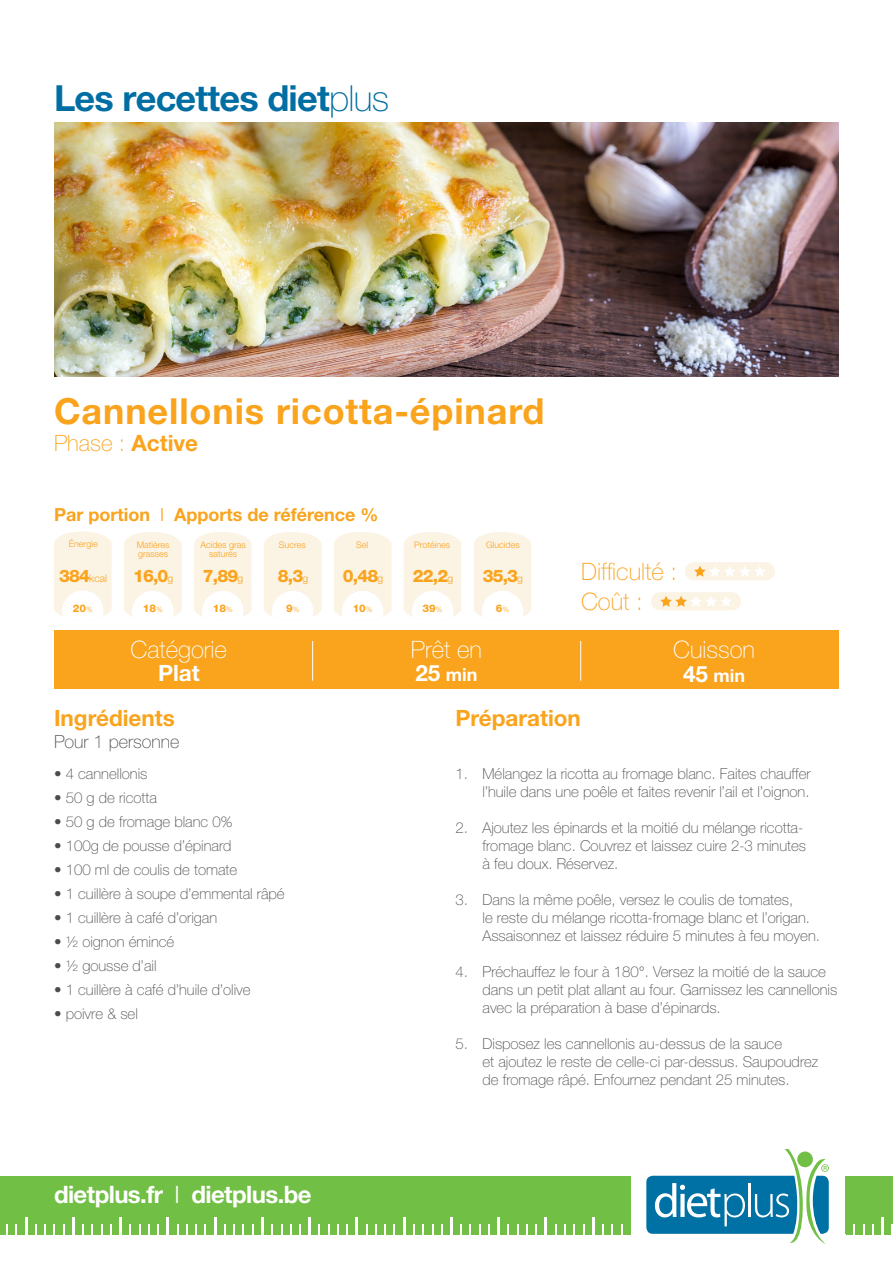
<style>
.page{position:relative;width:893px;height:1263px;background:#fff}
.page>*{position:absolute;margin:0;border:0;box-sizing:border-box;transform-origin:0 0}
.t1{font:700 36px "Helvetica Neue LT Std";letter-spacing:.025em;color:#faa31c}
.t2{font:700 36px "Helvetica Neue LT Pro";letter-spacing:-.02em;color:#006da3}
.t3{font:700 24px "Helvetica Neue LT Pro";letter-spacing:-.025em;color:#fff}
.t4{font:100 24px "Helvetica Neue LT Std";color:#fff}
.t5{font:100 24px "Helvetica Neue LT Std";color:#faa31c}
.t6{font:700 22.5px "Helvetica Neue LT Std";color:#faa31c}
.t7{font:100 22.5px "Helvetica Neue LT Std";color:#faa31c}
.t8{font:700 22.5px "Helvetica Neue LT Std";color:#fff}
.t9{font:700 18px "Helvetica Neue LT Std";color:#faa31c}
.t10{font:100 18px "Helvetica Neue LT Std";color:#4b4c4d}
.t11{font:700 18px "Helvetica Neue LT Std";color:#fff}
.t12{font:800 17.25px "Helvetica Neue LT Std";letter-spacing:-.05em;color:#faa31c}
.t13{font:100 15px/18px "Helvetica Neue LT Std";color:#4b4c4d}
.t14{font:800 10.5px "Helvetica Neue LT Std";color:#faa31c}
.t15{font:300 10.35px "Helvetica Neue LT Std";color:#faa31c}
.t16{font:300 9px/9px "Helvetica Neue LT Std";color:#faa31c}
.s1{font-weight:100}
.s2{font-weight:700}
.s3{font-weight:300}
.s4{font-weight:800;font-size:17.25px}
.s5{font-weight:300;font-size:7.5px}
.s6{font-weight:300;font-size:10.35px}
.s7{font-size:22.5px}
</style>
<div class="page">
<img style="left:54px;top:123px;width:785px;height:253px">
<svg style="left:646px;top:1149px;width:183px;height:94px"></svg>
<div style="left:0;top:1176px;width:631px;height:58px;background:#71bf44"></div>
<div style="left:845px;top:1176px;width:48px;height:58px;background:#71bf44"></div>
<svg style="left:120px;top:1217px;width:2px;height:17px"></svg>
<svg style="left:167px;top:1217px;width:2px;height:17px"></svg>
<svg style="left:148px;top:1225px;width:2px;height:9px"></svg>
<svg style="left:214px;top:1217px;width:2px;height:17px"></svg>
<svg style="left:261px;top:1217px;width:2px;height:17px"></svg>
<svg style="left:309px;top:1217px;width:2px;height:17px"></svg>
<svg style="left:299px;top:1225px;width:2px;height:9px"></svg>
<svg style="left:356px;top:1217px;width:2px;height:17px"></svg>
<svg style="left:403px;top:1217px;width:2px;height:17px"></svg>
<hr style="left:450px;top:1217px;width:3px;height:17px;background:#fff">
<svg style="left:413px;top:1225px;width:2px;height:9px"></svg>
<svg style="left:498px;top:1217px;width:2px;height:17px"></svg>
<svg style="left:545px;top:1217px;width:2px;height:17px"></svg>
<svg style="left:526px;top:1225px;width:2px;height:9px"></svg>
<svg style="left:592px;top:1217px;width:2px;height:17px"></svg>
<svg style="left:564px;top:1225px;width:2px;height:9px"></svg>
<svg style="left:25px;top:1217px;width:2px;height:17px"></svg>
<svg style="left:44px;top:1225px;width:2px;height:9px"></svg>
<svg style="left:6px;top:1225px;width:2px;height:9px"></svg>
<svg style="left:72px;top:1217px;width:2px;height:17px"></svg>
<svg style="left:881px;top:1217px;width:2px;height:17px"></svg>
<div style="left:54px;top:631px;width:785px;height:58px;background:#faa31c"></div>
<hr style="left:312px;top:641px;width:1px;height:40px;background:#fff">
<hr style="left:580px;top:641px;width:1px;height:40px;background:#fff">
<div style="left:685px;top:562px;width:90px;height:18px;background:#fbf3e4;border-radius:9px"></div>
<svg style="left:694px;top:566px;width:71px;height:11px"></svg>
<div style="left:651px;top:592px;width:90px;height:18px;background:#fbf3e4;border-radius:9px"></div>
<svg style="left:660px;top:596px;width:71px;height:11px"></svg>
<svg style="left:124px;top:532px;width:58px;height:85px"></svg>
<svg style="left:194px;top:532px;width:58px;height:85px"></svg>
<svg style="left:264px;top:532px;width:58px;height:85px"></svg>
<svg style="left:404px;top:532px;width:57px;height:85px"></svg>
<svg style="left:334px;top:532px;width:57px;height:85px"></svg>
<svg style="left:54px;top:531px;width:58px;height:85px"></svg>
<svg style="left:474px;top:532px;width:57px;height:85px"></svg>
<p class="t2" style="left:54px;top:76px;width:336px">Les recettes diet<span class="s1">plus</span></p>
<p class="t1" style="left:54px;top:389px;width:492px">Cannellonis ricotta-épinard</p>
<p class="t7" style="left:54px;top:430px;width:146px">Phase : <span class="s2">Active</span></p>
<p class="t9" style="left:54px;top:503px;width:326px">Par portion <span class="s3">I</span> Apports de référence %</p>
<p class="t16" style="left:69px;top:539px;width:31px">Énergie</p>
<p class="t16" style="left:356px;top:540px;width:14px">Sel</p>
<p class="t16" style="left:137px;top:540px;width:34px">Matières grasses</p>
<p class="t16" style="left:279px;top:540px;width:28px">Sucres</p>
<p class="t16" style="left:200px;top:540px;width:47px;text-align:center">Acides gras saturés</p>
<p class="t16" style="left:414px;top:540px;width:38px">Protéines</p>
<p class="t16" style="left:486px;top:540px;width:35px">Glucides</p>
<p class="t15" style="left:59px;top:572px;width:49px"><span class="s4">384</span>kcal</p>
<p class="t14" style="left:73px;top:602px;width:21px">20<span class="s5">%</span></p>
<p class="t12" style="left:133px;top:566px;width:42px">16,0<span class="s6">g</span></p>
<p class="t14" style="left:143px;top:602px;width:21px">18<span class="s5">%</span></p>
<p class="t12" style="left:203px;top:566px;width:42px">7,89<span class="s6">g</span></p>
<p class="t14" style="left:213px;top:602px;width:21px">18<span class="s5">%</span></p>
<p class="t12" style="left:278px;top:566px;width:32px">8,3<span class="s6">g</span></p>
<p class="t14" style="left:286px;top:602px;width:15px">9<span class="s5">%</span></p>
<p class="t12" style="left:343px;top:566px;width:42px">0,48<span class="s6">g</span></p>
<p class="t14" style="left:353px;top:602px;width:21px">10<span class="s5">%</span></p>
<p class="t12" style="left:413px;top:566px;width:42px">22,2<span class="s6">g</span></p>
<p class="t14" style="left:423px;top:602px;width:21px">39<span class="s5">%</span></p>
<p class="t12" style="left:483px;top:566px;width:42px">35,3<span class="s6">g</span></p>
<p class="t14" style="left:496px;top:602px;width:15px">6<span class="s5">%</span></p>
<p class="t5" style="left:581px;top:558px;width:98px">Difficulté :</p>
<p class="t5" style="left:581px;top:588px;width:63px">Coût :</p>
<p class="t4" style="left:131px;top:636px;width:98px">Catégorie</p>
<p class="t8" style="left:158px;top:659px;width:43px">Plat</p>
<p class="t4" style="left:411px;top:636px;width:73px">Prêt en</p>
<p class="t11" style="left:415px;top:663px;width:64px"><span class="s7">25</span> min</p>
<p class="t4" style="left:673px;top:636px;width:83px">Cuisson</p>
<p class="t11" style="left:683px;top:664px;width:64px"><span class="s7">45</span> min</p>
<p class="t6" style="left:54px;top:704px;width:122px">Ingrédients</p>
<p class="t10" style="left:54px;top:731px;width:127px">Pour 1 personne</p>
<p class="t13" style="left:54px;top:764px;width:95px">• 4 cannellonis</p>
<p class="t13" style="left:54px;top:788px;width:104px">• 50 g de ricotta</p>
<p class="t13" style="left:54px;top:812px;width:180px">• 50 g de fromage blanc 0%</p>
<p class="t13" style="left:54px;top:836px;width:179px">• 100g de pousse d’épinard</p>
<p class="t13" style="left:54px;top:860px;width:185px">• 100 ml de coulis de tomate</p>
<p class="t13" style="left:54px;top:884px;width:232px">• 1 cuillère à soupe d’emmental râpé</p>
<p class="t13" style="left:54px;top:908px;width:165px">• 1 cuillère à café d’origan</p>
<p class="t13" style="left:54px;top:932px;width:122px">• ½ oignon émincé</p>
<p class="t13" style="left:54px;top:956px;width:104px">• ½ gousse d’ail</p>
<p class="t13" style="left:54px;top:980px;width:198px">• 1 cuillère à café d’huile d’olive</p>
<p class="t13" style="left:54px;top:1004px;width:85px">• poivre &amp; sel</p>
<p class="t6" style="left:455px;top:704px;width:127px">Préparation</p>
<p class="t13" style="left:455px;top:764px;width:357px;text-align:right">1. Mélangez la ricotta au fromage blanc. Faites chauffer l’huile dans une poêle et faites revenir l’ail et l’oignon.</p>
<p class="t13" style="left:482px;top:818px;width:325px;text-indent:-27px">2. Ajoutez les épinards et la moitié du mélange ricotta&shy;fromage blanc. Couvrez et laissez cuire 2-3 minutes à feu doux. Réservez.</p>
<p class="t13" style="left:482px;top:890px;width:339px;text-indent:-27px">3. Dans la même poêle, versez le coulis de tomates,<br>le reste du mélange ricotta-fromage blanc et l’origan.<br>Assaisonnez et laissez réduire 5 minutes à feu moyen.</p>
<p class="t13" style="left:482px;top:962px;width:356px;text-indent:-27px">4. Préchauffez le four à 180°. Versez la moitié de la sauce dans un petit plat allant au four. Garnissez les cannellonis avec la préparation à base d’épinards.</p>
<p class="t13" style="left:482px;top:1034px;width:337px;text-indent:-27px">5. Disposez les cannellonis au-dessus de la sauce<br>et ajoutez le reste de celle-ci par-dessus. Saupoudrez de fromage râpé. Enfournez pendant 25 minutes.</p>
<p class="t3" style="left:54px;top:1180px;width:259px">dietplus.fr <span class="s3">I</span> dietplus.be</p>
</div>
